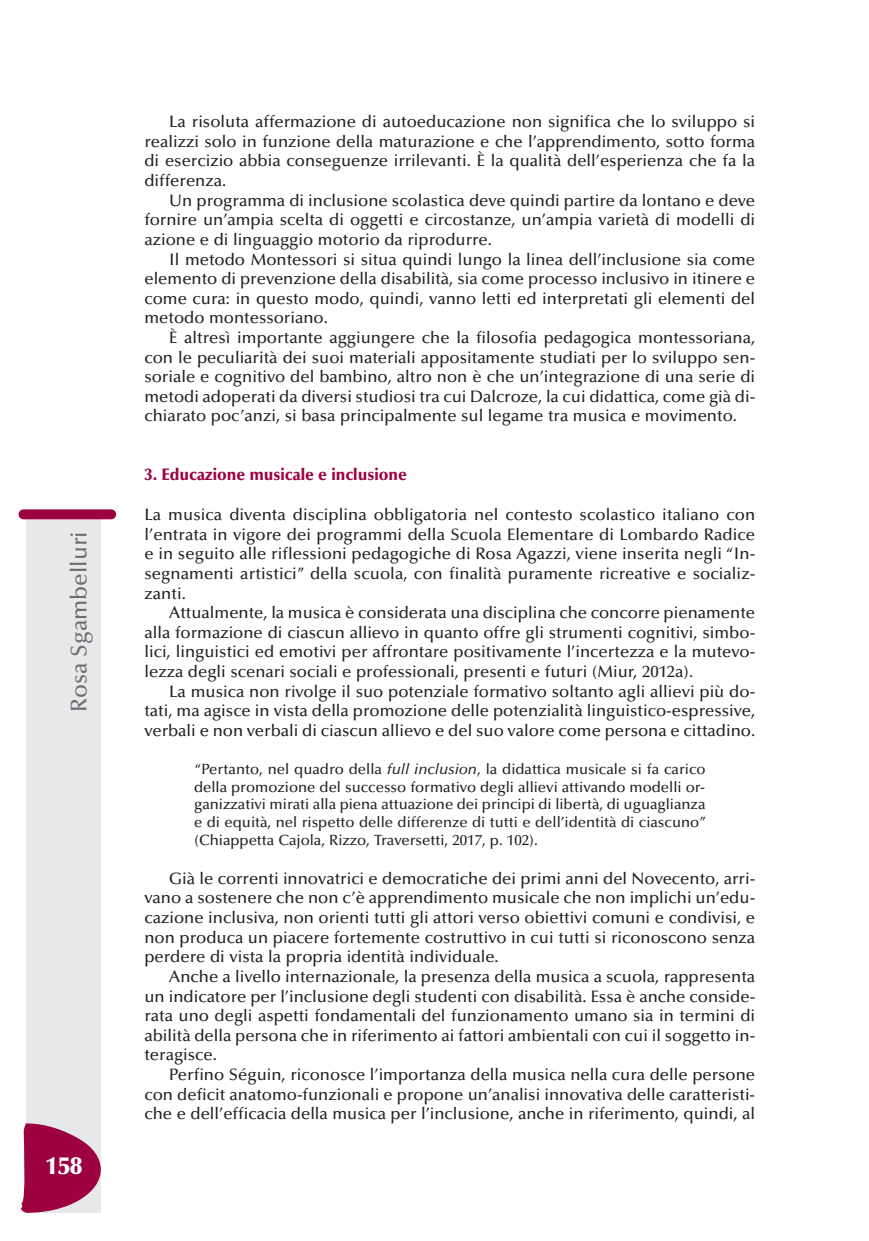
<style>
.page{position:relative;width:869px;height:1241px;background:#fff}
.page>*{position:absolute;margin:0;border:0;box-sizing:border-box;transform-origin:0 0}
.t1{font:900 24.5px "Optima";color:#fff}
.t2{font:500 22.75px "Optima";color:#6c6d70}
.t3{font:500 16.62px/19.6px "Optima";color:#231f20;text-align:justify}
.t4{font:900 16.62px "Optima";color:#9d0140;scale:.95 1}
.t5{font:500 14.88px/17.8px "Optima";color:#231f20;text-align:justify}
.s1{font-style:italic}
</style>
<div class="page">
<div style="left:27px;top:517px;width:74px;height:695px;background:#e7e8e9"></div>
<div style="left:19px;top:509px;width:97px;height:10px;background:#9d0140;border-radius:5px"></div>
<svg style="left:21px;top:1122px;width:80px;height:90px"></svg>
<h2 class="t2" style="left:70px;top:712px;width:182px;rotate:-90deg">Rosa Sgambelluri</h2>
<h1 class="t1" style="left:45px;top:1155px;width:38px">158</h1>
<p class="t3" style="left:144px;top:113px;width:612px;text-indent:25px">La risoluta affermazione di autoeducazione non significa che lo sviluppo si realizzi solo in funzione della maturazione e che l’apprendimento, sotto forma di esercizio abbia conseguenze irrilevanti. È la qualità dell’esperienza che fa la differenza.</p>
<p class="t3" style="left:144px;top:192px;width:612px;text-indent:25px">Un programma di inclusione scolastica deve quindi partire da lontano e deve fornire un’ampia scelta di oggetti e circostanze, un’ampia varietà di modelli di azione e di linguaggio motorio da riprodurre.</p>
<p class="t3" style="left:144px;top:251px;width:612px;text-indent:25px">Il metodo Montessori si situa quindi lungo la linea dell’inclusione sia come elemento di prevenzione della disabilità, sia come processo inclusivo in itinere e come cura: in questo modo, quindi, vanno letti ed interpretati gli elementi del metodo montessoriano.</p>
<p class="t3" style="left:144px;top:329px;width:612px;text-indent:25px">È altresì importante aggiungere che la filosofia pedagogica montessoriana, con le peculiarità dei suoi materiali appositamente studiati per lo sviluppo sen&shy;soriale e cognitivo del bambino, altro non è che un’integrazione di una serie di metodi adoperati da diversi studiosi tra cui Dalcroze, la cui didattica, come già di&shy;chiarato poc’anzi, si basa principalmente sul legame tra musica e movimento.</p>
<p class="t4" style="left:144px;top:468px;width:277px">3. Educazione musicale e inclusione</p>
<p class="t3" style="left:144px;top:506px;width:612px">La musica diventa disciplina obbligatoria nel contesto scolastico italiano con l’entrata in vigore dei programmi della Scuola Elementare di Lombardo Radice e in seguito alle riflessioni pedagogiche di Rosa Agazzi, viene inserita negli “In&shy;segnamenti artistici” della scuola, con finalità puramente ricreative e socializ&shy;zanti.</p>
<p class="t3" style="left:144px;top:604px;width:612px;text-indent:25px">Attualmente, la musica è considerata una disciplina che concorre pienamente alla formazione di ciascun allievo in quanto offre gli strumenti cognitivi, simbo&shy;lici, linguistici ed emotivi per affrontare positivamente l’incertezza e la mutevo&shy;lezza degli scenari sociali e professionali, presenti e futuri (Miur, 2012a).</p>
<p class="t3" style="left:144px;top:682px;width:612px;text-indent:25px">La musica non rivolge il suo potenziale formativo soltanto agli allievi più do&shy;tati, ma agisce in vista della promozione delle potenzialità linguistico-espressive, verbali e non verbali di ciascun allievo e del suo valore come persona e cittadino.</p>
<p class="t5" style="left:194px;top:761px;width:514px">“Pertanto, nel quadro della <span class="s1">full inclusion</span>, la didattica musicale si fa carico della promozione del successo formativo degli allievi attivando modelli or&shy;ganizzativi mirati alla piena attuazione dei principi di libertà, di uguaglianza e di equità, nel rispetto delle differenze di tutti e dell’identità di ciascuno” (Chiappetta Cajola, Rizzo, Traversetti, 2017, p. 102).</p>
<p class="t3" style="left:144px;top:870px;width:612px;text-indent:25px">Già le correnti innovatrici e democratiche dei primi anni del Novecento, arri&shy;vano a sostenere che non c’è apprendimento musicale che non implichi un’edu&shy;cazione inclusiva, non orienti tutti gli attori verso obiettivi comuni e condivisi, e non produca un piacere fortemente costruttivo in cui tutti si riconoscono senza perdere di vista la propria identità individuale.</p>
<p class="t3" style="left:144px;top:968px;width:612px;text-indent:25px">Anche a livello internazionale, la presenza della musica a scuola, rappresenta un indicatore per l’inclusione degli studenti con disabilità. Essa è anche conside&shy;rata uno degli aspetti fondamentali del funzionamento umano sia in termini di abilità della persona che in riferimento ai fattori ambientali con cui il soggetto in&shy;teragisce.</p>
<p class="t3" style="left:144px;top:1066px;width:612px;text-indent:25px">Perfino Séguin, riconosce l’importanza della musica nella cura delle persone con deficit anatomo-funzionali e propone un’analisi innovativa delle caratteristi&shy;che e dell’efficacia della musica per l’inclusione, anche in riferimento, quindi, al</p>
</div>
